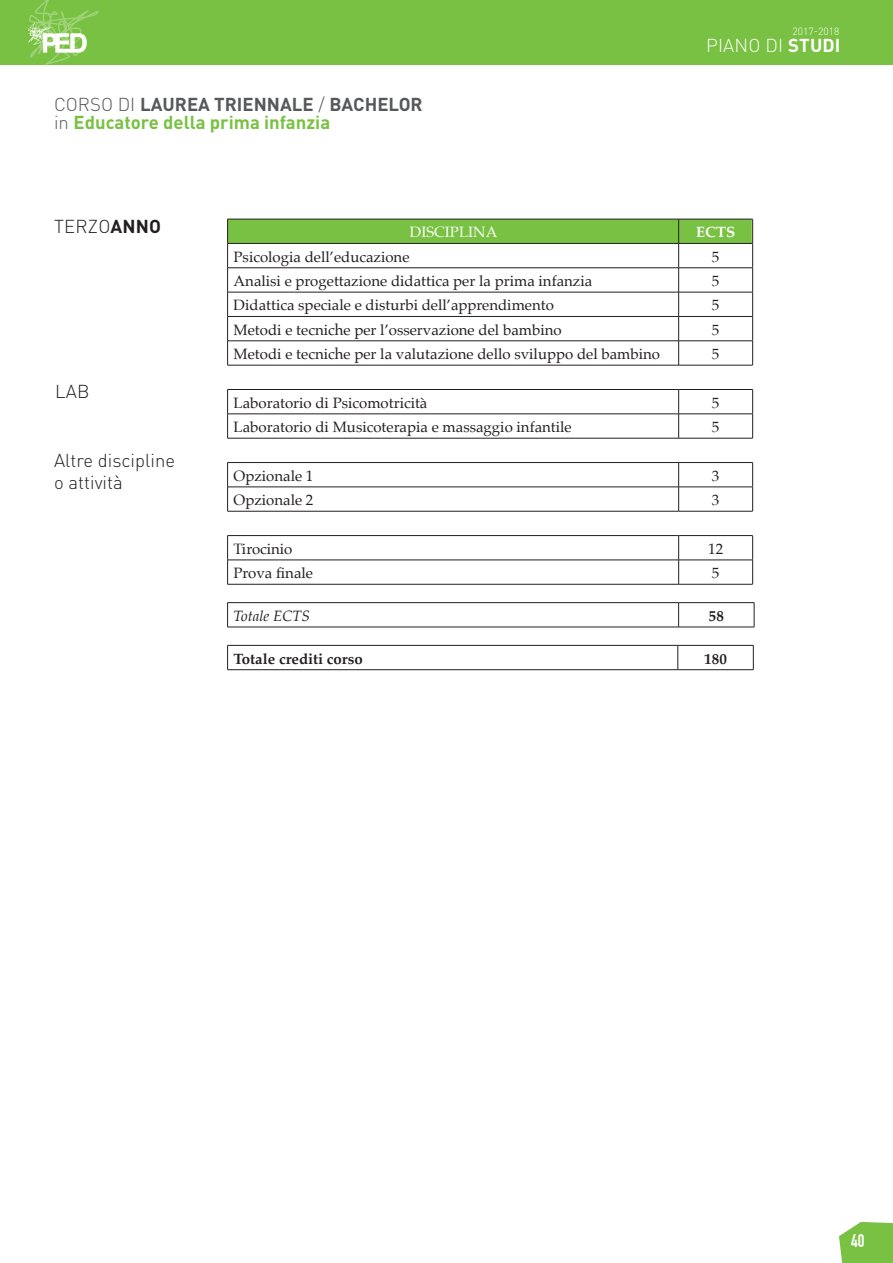
<style>
.page{position:relative;width:893px;height:1263px;background:#fff}
.page>*{position:absolute;margin:0;border:0;box-sizing:border-box;transform-origin:0 0}
.t1{font:300 18.45px "DIN Pro";color:#231f20}
.t2{font:700 18.45px "DIN Pro";color:#57585a}
.t3{font:700 18.45px "DIN Pro";color:#79c142}
.t4{font:300 18.45px "DIN Pro";letter-spacing:.01em;color:#fff}
.t5{font:700 17.85px "DIN Condensed";color:#fff}
.t6{font:15px "Palatino";color:#231f20}
.t7{font:700 15px "Palatino";color:#231f20}
.t8{font:15px "Palatino";color:#fff}
.t9{font:italic 15px "Palatino";color:#231f20}
.t10{font:700 15px "Palatino";color:#fff}
.t11{font:300 10.35px "DIN Pro";color:#fff}
.s1{font-weight:300}
.s2{font-weight:300;color:#57585a}
.s3{font-weight:700}
</style>
<div class="page">
<div style="left:0;top:0;width:893px;height:65px;background:#79c142"></div>
<svg style="left:28px;top:0;width:71px;height:65px"></svg>
<svg style="left:839px;top:1222px;width:54px;height:41px;background:#85c654"></svg>
<hr style="left:227px;top:560px;width:452px;height:1px;background:#231f20">
<hr style="left:679px;top:560px;width:74px;height:1px;background:#231f20">
<hr style="left:227px;top:584px;width:452px;height:1px;background:#231f20">
<hr style="left:679px;top:584px;width:74px;height:1px;background:#231f20">
<svg style="left:227px;top:536px;width:1px;height:48px"></svg>
<svg style="left:678px;top:536px;width:1px;height:48px"></svg>
<svg style="left:752px;top:536px;width:1px;height:48px"></svg>
<svg style="left:227px;top:219px;width:526px;height:146px"></svg>
<hr style="left:679px;top:243px;width:74px;height:1px;background:#231f20">
<hr style="left:227px;top:365px;width:452px;height:1px;background:#231f20">
<hr style="left:679px;top:365px;width:74px;height:1px;background:#231f20">
<hr style="left:227px;top:389px;width:452px;height:1px;background:#231f20">
<hr style="left:679px;top:389px;width:74px;height:1px;background:#231f20">
<hr style="left:227px;top:414px;width:452px;height:1px;background:#231f20">
<svg style="left:227px;top:390px;width:1px;height:48px"></svg>
<hr style="left:679px;top:414px;width:74px;height:1px;background:#231f20">
<svg style="left:678px;top:390px;width:1px;height:48px"></svg>
<svg style="left:752px;top:390px;width:1px;height:48px"></svg>
<hr style="left:227px;top:438px;width:452px;height:1px;background:#231f20">
<hr style="left:679px;top:438px;width:74px;height:1px;background:#231f20">
<hr style="left:227px;top:462px;width:452px;height:1px;background:#231f20">
<hr style="left:679px;top:462px;width:74px;height:1px;background:#231f20">
<hr style="left:227px;top:487px;width:452px;height:1px;background:#231f20">
<svg style="left:227px;top:463px;width:1px;height:48px"></svg>
<hr style="left:679px;top:487px;width:74px;height:1px;background:#231f20">
<svg style="left:678px;top:463px;width:1px;height:48px"></svg>
<svg style="left:752px;top:463px;width:1px;height:48px"></svg>
<hr style="left:227px;top:511px;width:452px;height:1px;background:#231f20">
<hr style="left:679px;top:511px;width:74px;height:1px;background:#231f20">
<hr style="left:227px;top:535px;width:452px;height:1px;background:#231f20">
<hr style="left:679px;top:535px;width:74px;height:1px;background:#231f20">
<hr style="left:227px;top:602px;width:452px;height:1px;background:#231f20">
<hr style="left:679px;top:602px;width:75px;height:1px;background:#231f20">
<hr style="left:227px;top:627px;width:452px;height:1px;background:#231f20">
<hr style="left:679px;top:627px;width:75px;height:1px;background:#231f20">
<svg style="left:227px;top:603px;width:1px;height:24px"></svg>
<svg style="left:678px;top:603px;width:1px;height:24px"></svg>
<svg style="left:754px;top:603px;width:1px;height:24px"></svg>
<hr style="left:227px;top:669px;width:451px;height:1px;background:#231f20">
<hr style="left:678px;top:669px;width:75px;height:1px;background:#231f20">
<hr style="left:227px;top:645px;width:451px;height:1px;background:#231f20">
<svg style="left:227px;top:645px;width:1px;height:24px"></svg>
<hr style="left:678px;top:645px;width:75px;height:1px;background:#231f20">
<svg style="left:678px;top:645px;width:1px;height:24px"></svg>
<svg style="left:753px;top:645px;width:1px;height:24px"></svg>
<p class="t11" style="left:793px;top:24px;width:49px">2017-2018</p>
<p class="t2" style="left:54px;top:92px;width:370px"><span class="s1">CORSO DI</span> LAUREA TRIENNALE <span class="s1">/</span> BACHELOR</p>
<p class="t3" style="left:54px;top:110px;width:278px"><span class="s2">in</span> Educatore della prima infanzia</p>
<p class="t4" style="left:706px;top:33px;width:136px">PIANO DI <span class="s3">STUDI</span></p>
<p class="t1" style="left:54px;top:214px;width:109px">TERZO<span class="s3">ANNO</span></p>
<p class="t1" style="left:55px;top:379px;width:36px">LAB</p>
<p class="t1" style="left:54px;top:448px;width:123px">Altre discipline</p>
<p class="t1" style="left:54px;top:470px;width:70px">o attività</p>
<p class="t8" style="left:410px;top:220px;width:89px">DISCIPLINA</p>
<p class="t10" style="left:696px;top:219px;width:41px">ECTS</p>
<p class="t6" style="left:234px;top:244px;width:177px">Psicologia dell’educazione</p>
<p class="t6" style="left:712px;top:244px;width:9px">5</p>
<p class="t6" style="left:234px;top:268px;width:360px">Analisi e progettazione didattica per la prima infanzia</p>
<p class="t6" style="left:712px;top:268px;width:9px">5</p>
<p class="t6" style="left:234px;top:293px;width:322px">Didattica speciale e disturbi dell’apprendimento</p>
<p class="t6" style="left:712px;top:293px;width:9px">5</p>
<p class="t6" style="left:234px;top:317px;width:330px">Metodi e tecniche per l’osservazione del bambino</p>
<p class="t6" style="left:712px;top:317px;width:9px">5</p>
<p class="t6" style="left:234px;top:342px;width:428px">Metodi e tecniche per la valutazione dello sviluppo del bambino</p>
<p class="t6" style="left:712px;top:342px;width:9px">5</p>
<p class="t6" style="left:234px;top:390px;width:195px">Laboratorio di Psicomotricità</p>
<p class="t6" style="left:712px;top:390px;width:9px">5</p>
<p class="t6" style="left:234px;top:415px;width:340px">Laboratorio di Musicoterapia e massaggio infantile</p>
<p class="t6" style="left:712px;top:415px;width:9px">5</p>
<p class="t6" style="left:234px;top:463px;width:81px">Opzionale 1</p>
<p class="t6" style="left:712px;top:463px;width:9px">3</p>
<p class="t6" style="left:234px;top:488px;width:81px">Opzionale 2</p>
<p class="t6" style="left:712px;top:488px;width:9px">3</p>
<p class="t6" style="left:234px;top:536px;width:60px">Tirocinio</p>
<p class="t6" style="left:708px;top:536px;width:16px">12</p>
<p class="t6" style="left:234px;top:561px;width:81px">Prova finale</p>
<p class="t6" style="left:712px;top:561px;width:9px">5</p>
<p class="t9" style="left:234px;top:603px;width:78px">Totale ECTS</p>
<p class="t7" style="left:709px;top:603px;width:16px">58</p>
<p class="t7" style="left:234px;top:646px;width:131px">Totale crediti corso</p>
<p class="t7" style="left:704px;top:646px;width:24px">180</p>
<p class="t5" style="left:851px;top:1230px;width:15px">40</p>
</div>
